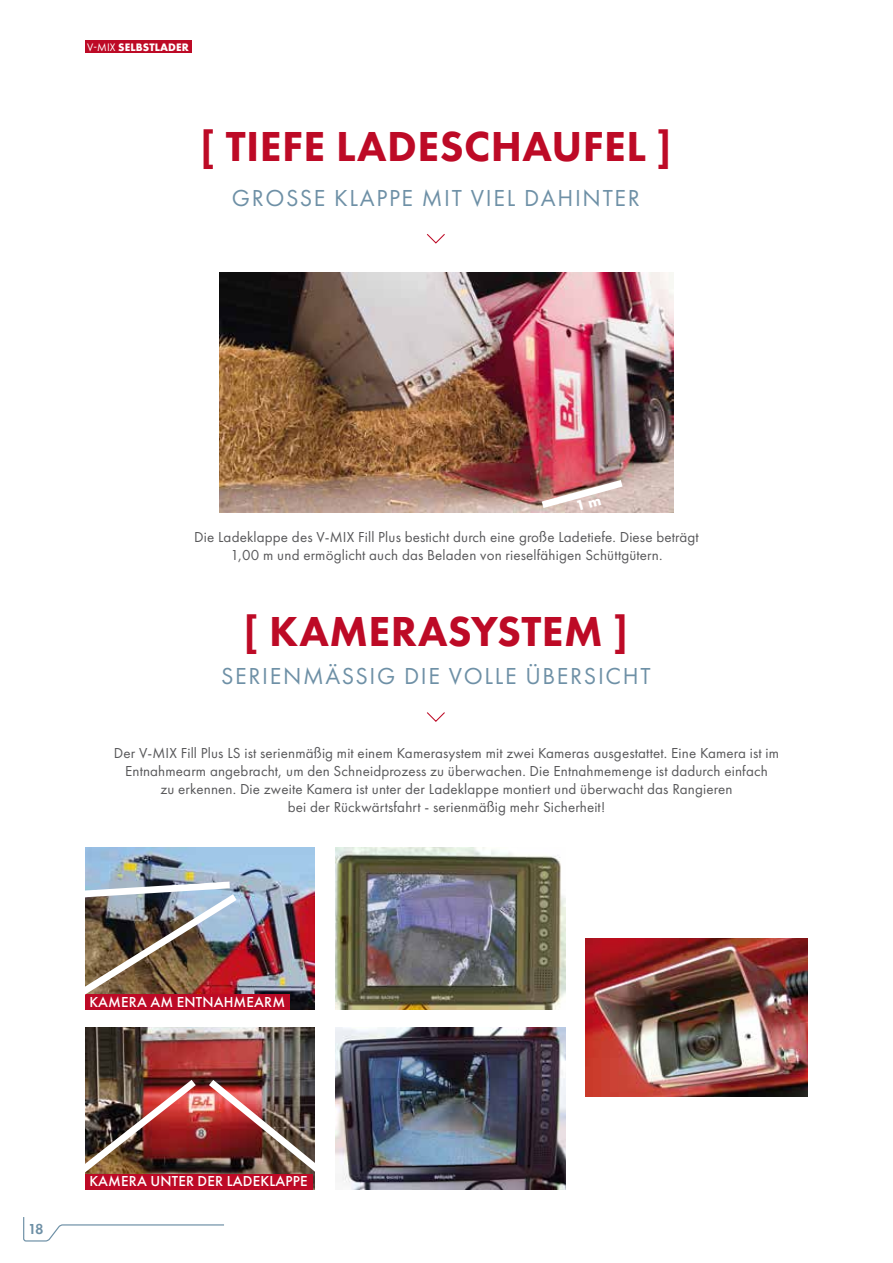
<style>
.page{position:relative;width:893px;height:1263px;background:#fff}
.page>*{position:absolute;margin:0;border:0;box-sizing:border-box;transform-origin:0 0}
.t1{font:800 43.5px "Futura PT";letter-spacing:.01em;color:#bd0a26}
.t2{font:24px "Futura PT";letter-spacing:.07em;color:#6e90a6}
.t3{font:15px/18px "Futura PT";letter-spacing:.01em;color:#58585a;text-align:center}
.t4{font:500 15px "Futura PT";letter-spacing:.01em;color:#fff}
.t5{font:600 15px "Futura PT";color:#6e90a6}
.t6{font:700 11.25px "Futura PT";letter-spacing:.01em;color:#fff}
.s1{font-weight:400}
</style>
<div class="page">
<svg style="left:427px;top:712px;width:18px;height:10px"></svg>
<svg style="left:427px;top:234px;width:18px;height:10px"></svg>
<img style="left:586px;top:938px;width:222px;height:159px">
<img style="left:336px;top:1028px;width:230px;height:162px">
<img style="left:85px;top:1028px;width:230px;height:162px">
<img style="left:336px;top:848px;width:230px;height:162px">
<img style="left:85px;top:848px;width:230px;height:162px">
<div style="left:85px;top:994px;width:204px;height:16px;background:#bd0a26"></div>
<div style="left:85px;top:1174px;width:227px;height:16px;background:#bd0a26"></div>
<img style="left:85px;top:878px;width:159px;height:117px">
<img style="left:85px;top:1073px;width:230px;height:110px">
<img style="left:219px;top:273px;width:455px;height:240px">
<svg style="left:23px;top:1217px;width:201px;height:25px"></svg>
<div style="left:85px;top:40px;width:106px;height:13px;background:#bd0a26"></div>
<img style="left:534px;top:475px;width:96px;height:38px">
<p class="t6" style="left:87px;top:40px;width:103px"><span class="s1">V-MIX</span> SELBSTLADER</p>
<h1 class="t1" style="left:200px;top:119px;width:473px">[ TIEFE LADESCHAUFEL ]</h1>
<h2 class="t2" style="left:232px;top:183px;width:409px">GROSSE KLAPPE MIT VIEL DAHINTER</h2>
<p class="t3" style="left:194px;top:528px;width:506px">Die Ladeklappe des V-MIX Fill Plus besticht durch eine große Ladetiefe. Diese beträgt<br>1,00 m und ermöglicht auch das Beladen von rieselfähigen Schüttgütern.</p>
<h1 class="t1" style="left:243px;top:604px;width:387px">[ KAMERASYSTEM ]</h1>
<h2 class="t2" style="left:221px;top:662px;width:431px">SERIENMÄSSIG DIE VOLLE ÜBERSICHT</h2>
<p class="t3" style="left:114px;top:744px;width:667px">Der V-MIX Fill Plus LS ist serienmäßig mit einem Kamerasystem mit zwei Kameras ausgestattet. Eine Kamera ist im Entnahmearm angebracht, um den Schneidprozess zu überwachen. Die Entnahmemenge ist dadurch einfach<br>zu erkennen. Die zweite Kamera ist unter der Ladeklappe montiert und überwacht das Rangieren<br>bei der Rückwärtsfahrt - serienmäßig mehr Sicherheit!</p>
<p class="t4" style="left:89px;top:992px;width:197px">KAMERA AM ENTNAHMEARM</p>
<p class="t5" style="left:28px;top:1219px;width:17px">18</p>
<p class="t4" style="left:89px;top:1172px;width:220px">KAMERA UNTER DER LADEKLAPPE</p>
</div>
